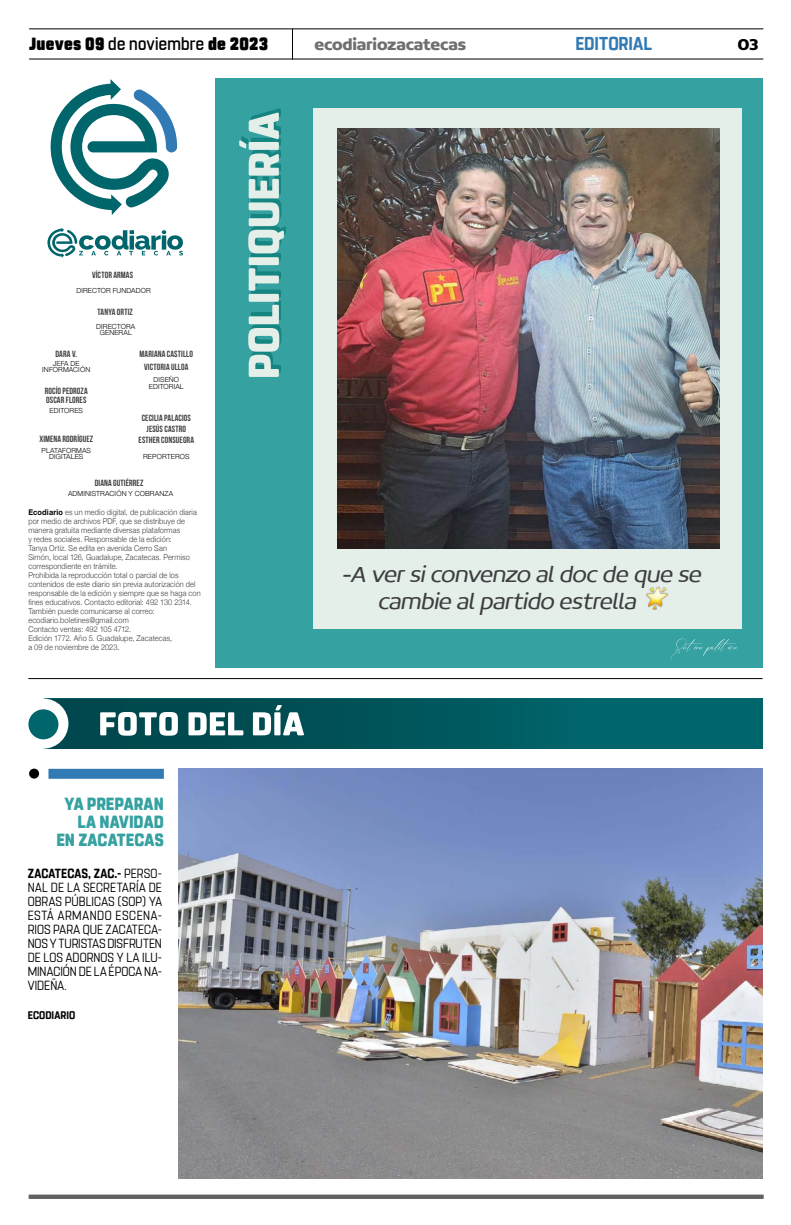
<style>
.page{position:relative;width:791px;height:1225px;background:#fff}
.page>*{position:absolute;margin:0;border:0;box-sizing:border-box;transform-origin:0 0}
.t1{font:italic 300 24px/27px "Concord";color:#3d3d3d}
.t2{font:700 18.6px "Rohn Rounded";color:#327ab3;scale:.91 1}
.t3{font:800 17.6px/18px "Rohn Rounded";color:#36a1a1;text-align:right;scale:.91 1}
.t4{font:900 17.6px "Rohn Rounded";letter-spacing:.015em;color:#000;scale:.91 1}
.t5{font:700 16.9px "Concord";letter-spacing:-.01em;color:#706f6f}
.t6{font:700 16.9px "Concord";color:#000}
.t7{font:13.2px/14px "Rohn Rounded";letter-spacing:.005em;color:#000;text-align:justify;scale:.89 1}
.t8{font:700 11px "Rohn Rounded";letter-spacing:.005em;color:#000;scale:.91 1}
.t9{font:9px/11.2px "Bebas Neue";letter-spacing:.015em;color:#3d3d3d;text-align:center}
.t10{font:300 8px/9px "Helvetica Neue";letter-spacing:.015em;color:#3d3d3d;scale:.92 1}
.t11{font:300 7px/6px "Helvetica Neue";letter-spacing:.02em;color:#000;text-align:center}
.s1{font-weight:500}
.s2{font-weight:700;color:#000}
.s3{font-weight:700}
</style>
<div class="page">
<div style="left:44px;top:698px;width:719px;height:50px;background:#00666c"></div>
<hr style="left:29px;top:28px;width:734px;height:1px;background:#000">
<hr style="left:29px;top:59px;width:734px;height:1px;background:#000">
<hr style="left:292px;top:29px;width:1px;height:31px;background:#000">
<div style="left:215px;top:78px;width:548px;height:589px;background:#36a1a1"></div>
<div style="left:314px;top:108px;width:428px;height:520px;background:#e4efe9"></div>
<img style="left:338px;top:128px;width:382px;height:420px">
<hr style="left:28px;top:678px;width:735px;height:1px;background:#000">
<svg style="left:670px;top:638px;width:67px;height:22px"></svg>
<svg style="left:239px;top:108px;width:47px;height:269px"></svg>
<svg style="left:44px;top:698px;width:538px;height:51px"></svg>
<div style="left:18px;top:698px;width:50px;height:50px;background:#fff;border-radius:50%"></div>
<div style="left:28px;top:709px;width:30px;height:30px;background:#00666c;border-radius:50%"></div>
<svg style="left:47px;top:228px;width:136px;height:30px"></svg>
<svg style="left:50px;top:79px;width:127px;height:136px"></svg>
<img style="left:178px;top:768px;width:585px;height:410px">
<svg style="left:29px;top:1194px;width:735px;height:4px;background:#777"></svg>
<div style="left:48px;top:769px;width:116px;height:10px;background:#327ab3"></div>
<div style="left:29px;top:768px;width:10px;height:10px;background:#000;border-radius:50%"></div>
<h3 class="t4" style="left:29px;top:33px;width:264px">Jueves 09 <span class="s1">de noviembre</span> de 2023</h3>
<h3 class="t5" style="left:314px;top:34px;width:153px">ecodiariozacatecas</h3>
<h2 class="t2" style="left:575px;top:32px;width:86px">EDITORIAL</h2>
<h3 class="t6" style="left:737px;top:34px;width:23px">03</h3>
<p class="t9" style="left:92px;top:269px;width:43px">VÍCTOR ARMAS</p>
<p class="t9" style="left:98px;top:307px;width:37px">TANYA ORTIZ</p>
<p class="t11" style="left:77px;top:287px;width:76px">DIRECTOR FUNDADOR</p>
<p class="t9" style="left:55px;top:348px;width:23px">DARA V.</p>
<p class="t11" style="left:96px;top:323px;width:41px">DIRECTORA<br>GENERAL</p>
<p class="t9" style="left:140px;top:348px;width:55px">MARIANA CASTILLO</p>
<p class="t11" style="left:42px;top:360px;width:49px">JEFA DE<br>INFORMACIÓN</p>
<p class="t9" style="left:45px;top:386px;width:44px;line-height:9.6px;text-align:left">ROCÍO PEDROZA<br>OSCAR FLORES</p>
<p class="t9" style="left:39px;top:433px;width:55px">XIMENA RODRÍGUEZ</p>
<p class="t11" style="left:50px;top:407px;width:35px">EDITORES</p>
<p class="t11" style="left:42px;top:446px;width:51px;line-height:6.6px">PLATAFORMAS<br>DIGITALES</p>
<p class="t9" style="left:144px;top:361px;width:46px">VICTORIA ULLOA</p>
<p class="t11" style="left:149px;top:376px;width:36px;line-height:6.6px">DISEÑO<br>EDITORIAL</p>
<p class="t9" style="left:139px;top:412px;width:57px">CECILIA PALACIOS<br>JESÚS CASTRO<br>ESTHER CONSUEGRA</p>
<p class="t11" style="left:143px;top:453px;width:48px">REPORTEROS</p>
<p class="t9" style="left:95px;top:477px;width:50px">DIANA GUTIÉRREZ</p>
<p class="t11" style="left:68px;top:490px;width:107px">ADMINISTRACIÓN Y COBRANZA</p>
<p class="t10" style="left:28px;top:506px;width:189px"><span class="s2">Ecodiario</span> es un medio digital, de publicación diaria por medio de archivos PDF, que se distribuye de manera gratuita mediante diversas plataformas<br>y redes sociales. Responsable de la edición:<br>Tanya Ortíz. Se edita en avenida Cerro San<br>Simón, local 126, Guadalupe, Zacatecas. Permiso correspondiente en trámite.<br>Prohibida la reproducción total o parcial de los contenidos de este diario sin previa autorización del responsable de la edición y siempre que se haga con fines educativos. Contacto editorial: 492 130 2314.<br>También puede comunicarse al correo: ecodiario.boletines@gmail.com<br>Contacto ventas: 492 105 4712.<br>Edición 1772. Año 5. Guadalupe, Zacatecas,<br>a 09 de noviembre de 2023.</p>
<h3 class="t3" style="left:57px;top:795px;width:119px">YA PREPARAN<br>LA NAVIDAD<br>EN ZACATECAS</h3>
<h3 class="t7" style="left:28px;top:866px;width:152px"><span class="s3">ZACATECAS, ZAC.-</span> PERSO-NAL DE LA SECRETARÍA DE OBRAS PÚBLICAS (SOP) YA ESTÁ ARMANDO ESCENA-RIOS PARA QUE ZACATECA-NOS Y TURISTAS DISFRUTEN DE LOS ADORNOS Y LA ILU-MINACIÓN DE LA ÉPOCA NA-VIDEÑA.</h3>
<h3 class="t8" style="left:28px;top:1008px;width:54px">ECODIARIO</h3>
<h1 class="t1" style="left:377px;top:560px;width:330px;text-indent:-36px">-A versiconvenzo aldoc de que se cambie alpartido estrella</h1>
</div>
